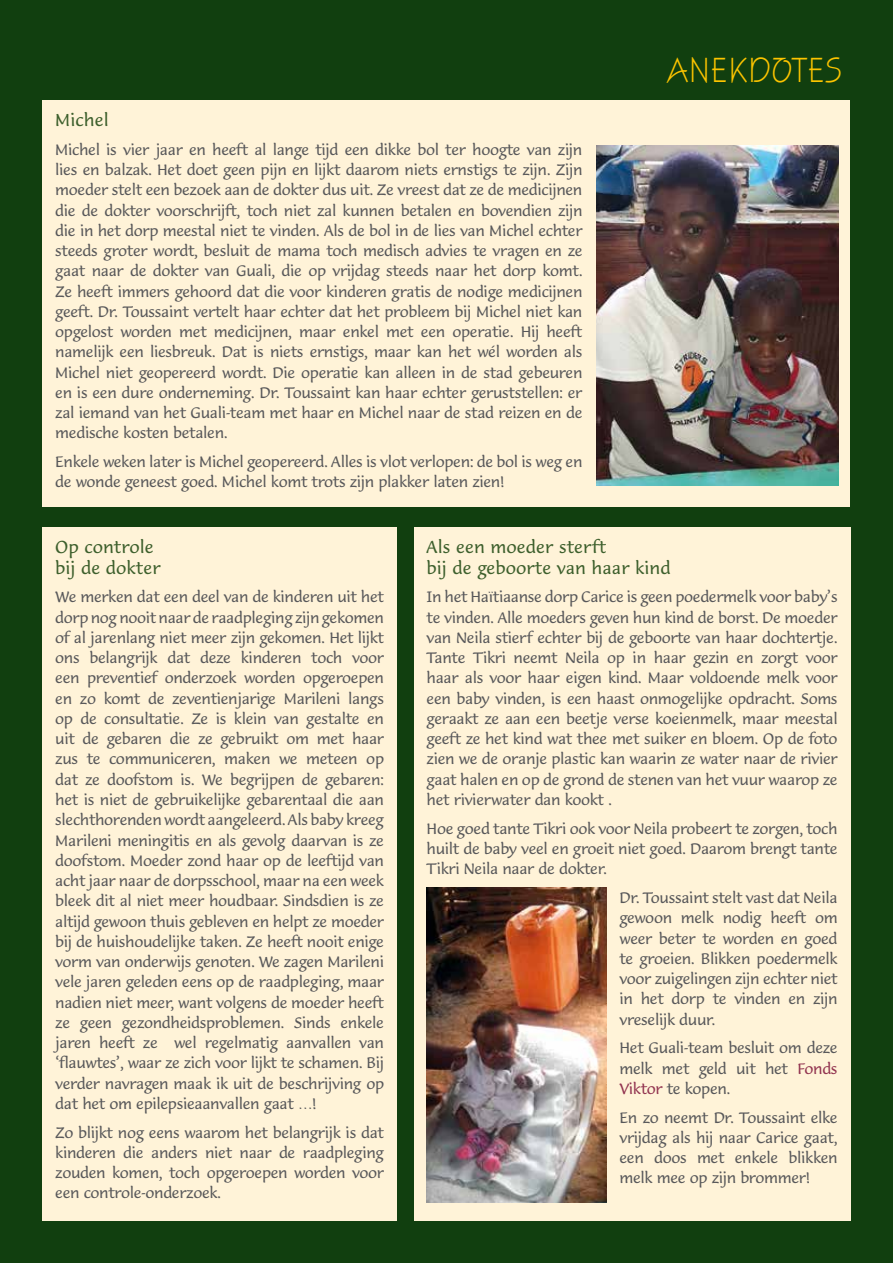
<style>
.page{position:relative;width:893px;height:1263px;background:#113f0f}
.page>*{position:absolute;margin:0;border:0;box-sizing:border-box;transform-origin:0 0}
.t1{font:36px "Squire D";letter-spacing:.025em;color:#fcc400}
.t2{font:18px/21px "Lucida Casual EF";color:#3d5f2c}
.t3{font:15.75px/20.2px "Lucida Casual EF";letter-spacing:-.025em;color:#58585a;text-align:justify}
.s1{color:#923450}
</style>
<div class="page">
<div style="left:414px;top:527px;width:436px;height:693px;background:#fff3d8"></div>
<div style="left:43px;top:101px;width:807px;height:406px;background:#fff3d8"></div>
<div style="left:43px;top:527px;width:354px;height:693px;background:#fff3d8"></div>
<img style="left:597px;top:145px;width:242px;height:341px">
<img style="left:427px;top:887px;width:180px;height:315px">
<p class="t2" style="left:55px;top:110px;width:55px">Michel</p>
<p class="t3" style="left:55px;top:140px;width:529px">Michel is vier jaar en heeft al lange tijd een dikke bol ter hoogte van zijn lies en balzak. Het doet geen pijn en lijkt daarom niets ernstigs te zijn. Zijn moeder stelt een bezoek aan de dokter dus uit. Ze vreest dat ze de medicijnen die de dokter voorschrijft, toch niet zal kunnen betalen en bovendien zijn die in het dorp meestal niet te vinden. Als de bol in de lies van Michel echter steeds groter wordt, besluit de mama toch medisch advies te vragen en ze gaat naar de dokter van Guali, die op vrijdag steeds naar het dorp komt.<br>Ze heeft immers gehoord dat die voor kinderen gratis de nodige medicijnen geeft. Dr. Toussaint vertelt haar echter dat het probleem bij Michel niet kan opgelost worden met medicijnen, maar enkel met een operatie. Hij heeft namelijk een liesbreuk. Dat is niets ernstigs, maar kan het wél worden als Michel niet geopereerd wordt. Die operatie kan alleen in de stad gebeuren en is een dure onderneming. Dr. Toussaint kan haar echter geruststellen: er zal iemand van het Guali-team met haar en Michel naar de stad reizen en de medische kosten betalen.</p>
<p class="t3" style="left:55px;top:452px;width:529px">Enkele weken later is Michel geopereerd. Alles is vlot verlopen: de bol is weg en de wonde geneest goed. Michel komt trots zijn plakker laten zien!</p>
<h1 class="t1" style="left:667px;top:51px;width:176px">ANEKDOTES</h1>
<p class="t2" style="left:55px;top:537px;width:107px">Op controle bij de dokter</p>
<p class="t3" style="left:55px;top:588px;width:330px">We merken dat een deel van de kinderen uit het dorp nog nooit naar de raadpleging zijn gekomen of al jarenlang niet meer zijn gekomen. Het lijkt ons belangrijk dat deze kinderen toch voor een preventief onderzoek worden opgeroepen en zo komt de zeventienjarige Marileni langs op de consultatie. Ze is klein van gestalte en uit de gebaren die ze gebruikt om met haar zus te communiceren, maken we meteen op dat ze doofstom is. We begrijpen de gebaren: het is niet de gebruikelijke gebarentaal die aan slechthorenden wordt aangeleerd. Als baby kreeg Marileni meningitis en als gevolg daarvan is ze doofstom. Moeder zond haar op de leeftijd van acht jaar naar de dorpsschool, maar na een week bleek dit al niet meer houdbaar. Sindsdien is ze altijd gewoon thuis gebleven en helpt ze moeder bij de huishoudelijke taken. Ze heeft nooit enige vorm van onderwijs genoten. We zagen Marileni vele jaren geleden eens op de raadpleging, maar nadien niet meer, want volgens de moeder heeft ze geen gezondheidsproblemen. Sinds enkele jaren heeft ze wel regelmatig aanvallen van ‘flauwtes’, waar ze zich voor lijkt te schamen. Bij verder navragen maak ik uit de beschrijving op dat het om epilepsieaanvallen gaat …!</p>
<p class="t3" style="left:55px;top:1123px;width:330px">Zo blijkt nog eens waarom het belangrijk is dat kinderen die anders niet naar de raadpleging zouden komen, toch opgeroepen worden voor een controle-onderzoek.</p>
<p class="t2" style="left:427px;top:537px;width:246px">Als een moeder sterft<br>bij de geboorte van haar kind</p>
<p class="t3" style="left:427px;top:588px;width:413px">In het Haïtiaanse dorp Carice is geen poedermelk voor baby’s te vinden. Alle moeders geven hun kind de borst. De moeder van Neila stierf echter bij de geboorte van haar dochtertje.<br>Tante Tikri neemt Neila op in haar gezin en zorgt voor haar als voor haar eigen kind. Maar voldoende melk voor een baby vinden, is een haast onmogelijke opdracht. Soms geraakt ze aan een beetje verse koeienmelk, maar meestal geeft ze het kind wat thee met suiker en bloem. Op de foto zien we de oranje plastic kan waarin ze water naar de rivier gaat halen en op de grond de stenen van het vuur waarop ze het rivierwater dan kookt .</p>
<p class="t3" style="left:427px;top:819px;width:412px">Hoe goed tante Tikri ook voor Neila probeert te zorgen, toch huilt de baby veel en groeit niet goed. Daarom brengt tante Tikri Neila naar de dokter.</p>
<p class="t3" style="left:619px;top:888px;width:220px">Dr. Toussaint stelt vast dat Neila gewoon melk nodig heeft om weer beter te worden en goed te groeien. Blikken poedermelk voor zuigelingen zijn echter niet in het dorp te vinden en zijn vreselijk duur.</p>
<p class="t3" style="left:619px;top:1039px;width:220px">Het Guali-team besluit om deze melk met geld uit het <span class="s1">Fonds Viktor</span> te kopen.</p>
<p class="t3" style="left:619px;top:1108px;width:220px">En zo neemt Dr. Toussaint elke vrijdag als hij naar Carice gaat, een doos met enkele blikken melk mee op zijn brommer!</p>
</div>
